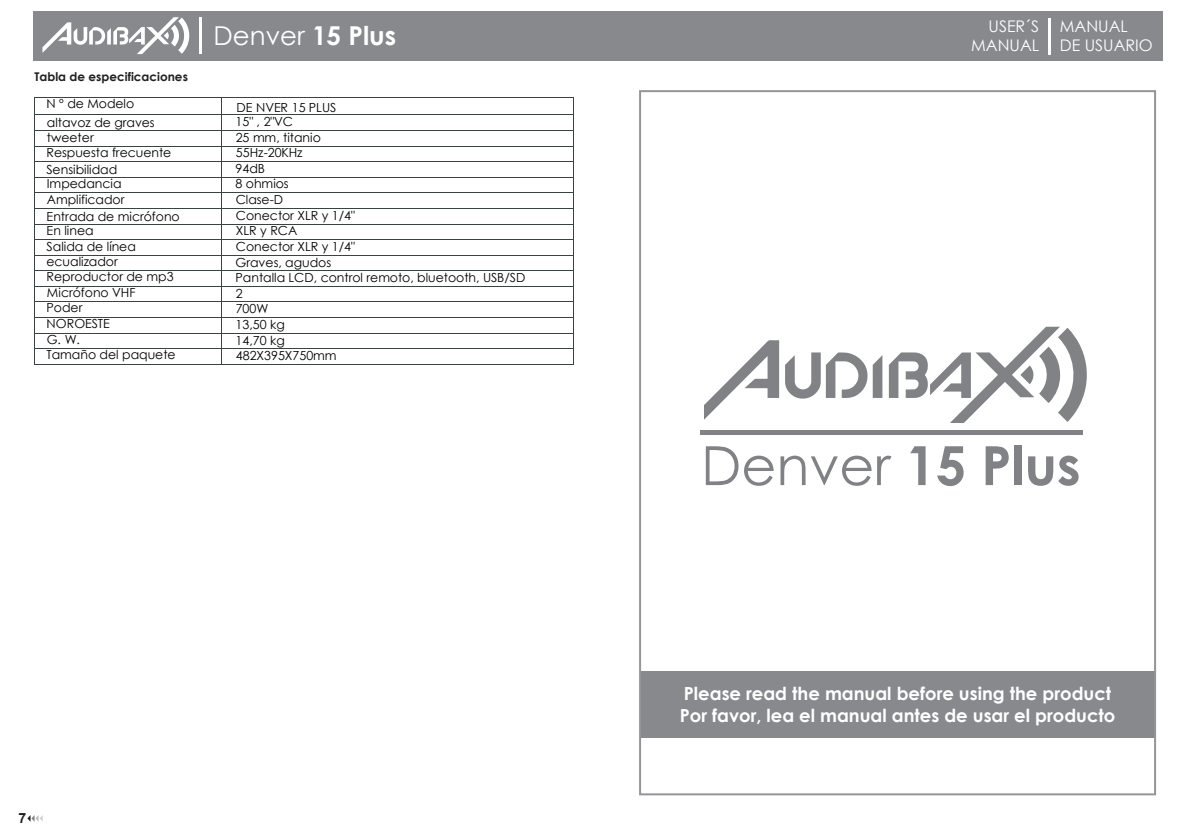
<style>
.page{position:relative;width:1191px;height:840px;background:#fff}
.page>*{position:absolute;margin:0;border:0;box-sizing:border-box;transform-origin:0 0}
.t1{font:54px "Century Gothic";color:#808285}
.t2{font:26px "Century Gothic";color:#fff}
.t3{font:700 18px/21.6px "Century Gothic";color:#fff}
.t4{font:16px/19.2px "Century Gothic";color:#fff;text-align:right}
.t5{font:700 14.2px "Arial";color:#231f20}
.t6{font:12.4px "Century Gothic";color:#000001}
.t7{font:700 12px "Century Gothic";color:#231f20}
.s1{font-weight:700}
</style>
<div class="page">
<div style="left:34px;top:11px;width:1129px;height:49px;background:#87898c"></div>
<svg style="left:27px;top:815px;width:16px;height:6px"></svg>
<hr style="left:1048px;top:18px;width:2px;height:36px;background:#fff">
<div style="left:640px;top:670px;width:515px;height:66px;background:#87898c"></div>
<svg style="left:42px;top:17px;width:147px;height:37px"></svg>
<hr style="left:199px;top:18px;width:2px;height:36px;background:#fff">
<svg style="left:704px;top:340px;width:75px;height:79px"></svg>
<svg style="left:785px;top:352px;width:35px;height:47px"></svg>
<svg style="left:826px;top:352px;width:56px;height:46px"></svg>
<svg style="left:889px;top:326px;width:197px;height:97px"></svg>
<div style="left:700px;top:430px;width:382px;height:5px;background:#808285"></div>
<div style="left:639px;top:90px;width:517px;height:704px;border:2px solid #939598"></div>
<hr style="left:35px;top:97px;width:186px;height:1px;background:#3a4243">
<hr style="left:221px;top:97px;width:352px;height:1px;background:#3a4243">
<hr style="left:35px;top:114px;width:186px;height:1px;background:#3a4243">
<hr style="left:221px;top:114px;width:352px;height:1px;background:#3a4243">
<hr style="left:35px;top:130px;width:186px;height:1px;background:#3a4243">
<hr style="left:221px;top:130px;width:352px;height:1px;background:#3a4243">
<hr style="left:35px;top:146px;width:186px;height:1px;background:#3a4243">
<hr style="left:221px;top:146px;width:352px;height:1px;background:#3a4243">
<hr style="left:35px;top:161px;width:186px;height:1px;background:#3a4243">
<hr style="left:221px;top:161px;width:352px;height:1px;background:#3a4243">
<hr style="left:35px;top:177px;width:186px;height:1px;background:#3a4243">
<hr style="left:221px;top:177px;width:352px;height:1px;background:#3a4243">
<hr style="left:35px;top:192px;width:186px;height:1px;background:#3a4243">
<hr style="left:222px;top:192px;width:351px;height:1px;background:#3a4243">
<hr style="left:35px;top:208px;width:186px;height:1px;background:#3a4243">
<hr style="left:221px;top:208px;width:352px;height:1px;background:#3a4243">
<hr style="left:35px;top:224px;width:186px;height:1px;background:#3a4243">
<hr style="left:221px;top:224px;width:352px;height:1px;background:#3a4243">
<hr style="left:35px;top:239px;width:186px;height:1px;background:#3a4243">
<hr style="left:221px;top:239px;width:352px;height:1px;background:#3a4243">
<hr style="left:35px;top:255px;width:186px;height:1px;background:#3a4243">
<hr style="left:221px;top:255px;width:352px;height:1px;background:#3a4243">
<hr style="left:35px;top:270px;width:186px;height:1px;background:#3a4243">
<hr style="left:221px;top:270px;width:352px;height:1px;background:#3a4243">
<hr style="left:35px;top:286px;width:186px;height:1px;background:#3a4243">
<hr style="left:221px;top:286px;width:352px;height:1px;background:#3a4243">
<hr style="left:35px;top:301px;width:186px;height:1px;background:#3a4243">
<hr style="left:221px;top:301px;width:352px;height:1px;background:#3a4243">
<hr style="left:35px;top:317px;width:186px;height:1px;background:#3a4243">
<hr style="left:221px;top:317px;width:352px;height:1px;background:#3a4243">
<hr style="left:35px;top:332px;width:186px;height:1px;background:#3a4243">
<hr style="left:222px;top:332px;width:351px;height:1px;background:#3a4243">
<hr style="left:35px;top:348px;width:186px;height:1px;background:#3a4243">
<hr style="left:221px;top:348px;width:352px;height:1px;background:#3a4243">
<hr style="left:35px;top:364px;width:186px;height:1px;background:#3a4243">
<svg style="left:221px;top:98px;width:1px;height:266px"></svg>
<hr style="left:221px;top:364px;width:352px;height:1px;background:#3a4243">
<svg style="left:573px;top:97px;width:1px;height:268px"></svg>
<h2 class="t2" style="left:214px;top:17px;width:184px">Denver <span class="s1">15 Plus</span></h2>
<p class="t7" style="left:35px;top:67px;width:155px">Tabla de especificaciones</p>
<p class="t6" style="left:47px;top:95px;width:89px">N º de Modelo</p>
<p class="t6" style="left:237px;top:98px;width:101px">DE NVER 15 PLUS</p>
<p class="t6" style="left:47px;top:114px;width:109px">altavoz de graves</p>
<p class="t6" style="left:235px;top:113px;width:59px">15" , 2"VC</p>
<p class="t6" style="left:47px;top:128px;width:48px">tweeter</p>
<p class="t6" style="left:236px;top:129px;width:87px">25 mm, titanio</p>
<p class="t6" style="left:46px;top:144px;width:126px">Respuesta frecuente</p>
<p class="t6" style="left:236px;top:144px;width:68px">55Hz-20KHz</p>
<p class="t6" style="left:46px;top:161px;width:72px">Sensibilidad</p>
<p class="t6" style="left:235px;top:159px;width:31px">94dB</p>
<p class="t6" style="left:47px;top:175px;width:76px">Impedancia</p>
<p class="t6" style="left:235px;top:175px;width:55px">8 ohmios</p>
<p class="t6" style="left:47px;top:190px;width:79px">Amplificador</p>
<p class="t6" style="left:236px;top:191px;width:49px">Clase-D</p>
<p class="t6" style="left:47px;top:208px;width:135px">Entrada de micrófono</p>
<p class="t6" style="left:236px;top:206px;width:121px">Conector XLR y 1/4"</p>
<p class="t6" style="left:47px;top:221px;width:48px">En linea</p>
<p class="t6" style="left:236px;top:222px;width:63px">XLR y RCA</p>
<p class="t6" style="left:47px;top:237px;width:91px">Salida de línea</p>
<p class="t6" style="left:236px;top:238px;width:121px">Conector XLR y 1/4"</p>
<p class="t6" style="left:46px;top:252px;width:73px">ecualizador</p>
<p class="t6" style="left:235px;top:253px;width:97px">Graves, agudos</p>
<p class="t6" style="left:47px;top:268px;width:128px">Reproductor de mp3</p>
<p class="t6" style="left:235px;top:269px;width:291px">Pantalla LCD, control remoto, bluetooth, USB/SD</p>
<p class="t6" style="left:47px;top:283px;width:90px">Micrófono VHF</p>
<p class="t6" style="left:236px;top:284px;width:8px">2</p>
<p class="t6" style="left:46px;top:299px;width:37px">Poder</p>
<p class="t6" style="left:236px;top:300px;width:34px">700W</p>
<p class="t6" style="left:47px;top:314px;width:65px">NOROESTE</p>
<p class="t6" style="left:235px;top:315px;width:51px">13,50 kg</p>
<p class="t6" style="left:47px;top:330px;width:35px">G. W.</p>
<p class="t6" style="left:235px;top:331px;width:51px">14,70 kg</p>
<p class="t6" style="left:46px;top:345px;width:131px">Tamaño del paquete</p>
<p class="t6" style="left:236px;top:347px;width:102px">482X395X750mm</p>
<p class="t5" style="left:19px;top:807px;width:9px">7</p>
<p class="t4" style="left:971px;top:16px;width:70px">USER´S<br>MANUAL</p>
<p class="t4" style="left:1060px;top:16px;width:94px;text-align:left">MANUAL<br>DE USUARIO</p>
<h1 class="t1" style="left:701px;top:427px;width:381px">Denver <span class="s1">15 Plus</span></h1>
<h3 class="t3" style="left:679px;top:681px;width:437px">Please read the manual before using the product<br>Por favor, lea el manual antes de usar el producto</h3>
</div>
